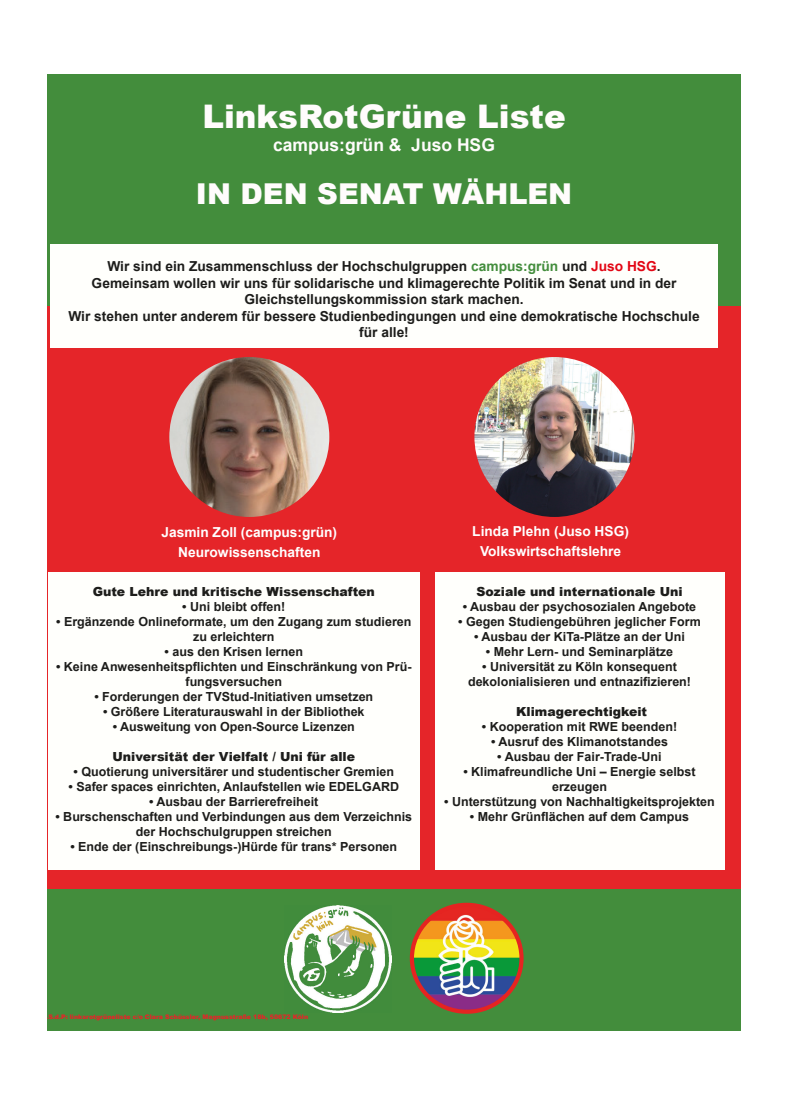
<style>
.page{position:relative;width:787px;height:1095px;background:#fff}
.page>*{position:absolute;margin:0;border:0;box-sizing:border-box;transform-origin:0 0}
.t1{font:900 32.5px "Arial";color:#fffcfc}
.t2{font:900 28.75px "Arial";color:#fffcfc}
.t3{font:700 17.5px "Arial";color:#fffcfc}
.t4{font:700 13.75px/16.5px "Arial";color:#1d1d1b;text-align:center}
.t5{font:700 13.75px/20px "Arial";color:#fff;text-align:center}
.t6{font:700 12.5px/15px "Arial";color:#1d1d1b;text-align:center}
.t7{font:900 12.5px "Arial";color:#1d1d1b}
.t8{font:900 6.25px "Arial";color:#e52528}
.s1{color:#438d3c}
.s2{color:#e30614}
</style>
<div class="page">
<div style="left:47px;top:130px;width:693px;height:841px;background:#e52529"></div>
<div style="left:47px;top:74px;width:693px;height:231px;background:#438d3c"></div>
<div style="left:47px;top:889px;width:693px;height:142px;background:#438d3c"></div>
<div style="left:48px;top:572px;width:371px;height:297px;background:#fffffc"></div>
<div style="left:50px;top:245px;width:668px;height:103px;background:#fffffc"></div>
<img style="left:169px;top:357px;width:160px;height:160px;border-radius:80px">
<img style="left:474px;top:357px;width:160px;height:160px;border-radius:80px">
<img style="left:285px;top:906px;width:106px;height:106px">
<img style="left:412px;top:905px;width:109px;height:107px">
<div style="left:410px;top:903px;width:113px;height:111px;border:4px solid #e52421;border-radius:50%"></div>
<div style="left:434px;top:572px;width:290px;height:297px;background:#fffffc"></div>
<h1 class="t1" style="left:202px;top:92px;width:365px">LinksRotGrüne Liste</h1>
<h3 class="t3" style="left:273px;top:134px;width:223px">campus:grün &amp; Juso HSG</h3>
<h2 class="t2" style="left:196px;top:173px;width:378px">IN DEN SENAT WÄHLEN</h2>
<p class="t4" style="left:68px;top:259px;width:633px">Wir sind ein Zusammenschluss der Hochschulgruppen <span class="s1">campus:grün</span> und <span class="s2">Juso HSG</span>.<br>Gemeinsam wollen wir uns für solidarische und klimagerechte Politik im Senat und in der Gleichstellungskommission stark machen.<br>Wir stehen unter anderem für bessere Studienbedingungen und eine demokratische Hochschule für alle!</p>
<p class="t5" style="left:161px;top:522px;width:177px">Jasmin Zoll (campus:grün)<br>Neurowissenschaften</p>
<p class="t5" style="left:472px;top:522px;width:158px">Linda Plehn (Juso HSG)<br>Volkswirtschaftslehre</p>
<p class="t7" style="left:93px;top:582px;width:284px">Gute Lehre und kritische Wissenschaften</p>
<p class="t6" style="left:182px;top:599px;width:104px">• Uni bleibt offen!</p>
<p class="t6" style="left:56px;top:614px;width:357px">• Ergänzende Onlineformate, um den Zugang zum studieren zu erleichtern</p>
<p class="t6" style="left:164px;top:644px;width:140px">• aus den Krisen lernen</p>
<p class="t6" style="left:56px;top:659px;width:357px">• Keine Anwesenheitspflichten und Einschränkung von Prü&shy;fungsversuchen</p>
<p class="t6" style="left:94px;top:689px;width:280px">• Forderungen der TVStud-Initiativen umsetzen</p>
<p class="t6" style="left:103px;top:704px;width:263px">• Größere Literaturauswahl in der Bibliothek</p>
<p class="t6" style="left:113px;top:719px;width:244px">• Ausweitung von Open-Source Lizenzen</p>
<p class="t7" style="left:113px;top:747px;width:244px">Universität der Vielfalt / Uni für alle</p>
<p class="t6" style="left:74px;top:764px;width:322px">• Quotierung universitärer und studentischer Gremien</p>
<p class="t6" style="left:69px;top:779px;width:332px">• Safer spaces einrichten, Anlaufstellen wie EDELGARD</p>
<p class="t6" style="left:149px;top:794px;width:171px">• Ausbau der Barrierefreiheit</p>
<p class="t6" style="left:55px;top:809px;width:358px">• Burschenschaften und Verbindungen aus dem Verzeichnis der Hochschulgruppen streichen</p>
<p class="t6" style="left:70px;top:839px;width:328px">• Ende der (Einschreibungs-)Hürde für trans* Personen</p>
<p class="t7" style="left:476px;top:582px;width:208px">Soziale und internationale Uni</p>
<p class="t6" style="left:463px;top:599px;width:235px">• Ausbau der psychosozialen Angebote</p>
<p class="t6" style="left:458px;top:614px;width:244px">• Gegen Studiengebühren jeglicher Form</p>
<p class="t6" style="left:474px;top:629px;width:212px">• Ausbau der KiTa-Plätze an der Uni</p>
<p class="t6" style="left:486px;top:644px;width:189px">• Mehr Lern- und Seminarplätze</p>
<p class="t6" style="left:468px;top:659px;width:224px">• Universität zu Köln konsequent dekolonialisieren und entnazifizieren!</p>
<p class="t7" style="left:516px;top:702px;width:133px">Klimagerechtigkeit</p>
<p class="t6" style="left:482px;top:719px;width:197px">• Kooperation mit RWE beenden!</p>
<p class="t6" style="left:491px;top:734px;width:178px">• Ausruf des Klimanotstandes</p>
<p class="t6" style="left:497px;top:749px;width:166px">• Ausbau der Fair-Trade-Uni</p>
<p class="t6" style="left:463px;top:764px;width:234px">• Klimafreundliche Uni – Energie selbst erzeugen</p>
<p class="t6" style="left:444px;top:794px;width:272px">• Unterstützung von Nachhaltigkeitsprojekten</p>
<p class="t6" style="left:470px;top:809px;width:220px">• Mehr Grünflächen auf dem Campus</p>
<p class="t8" style="left:38px;top:1012px;width:272px">V.i.S.d.P: linksrotgrüneliste c/o Clara Schüssler, Magnusstraße 18b, 50672 Köln</p>
</div>
